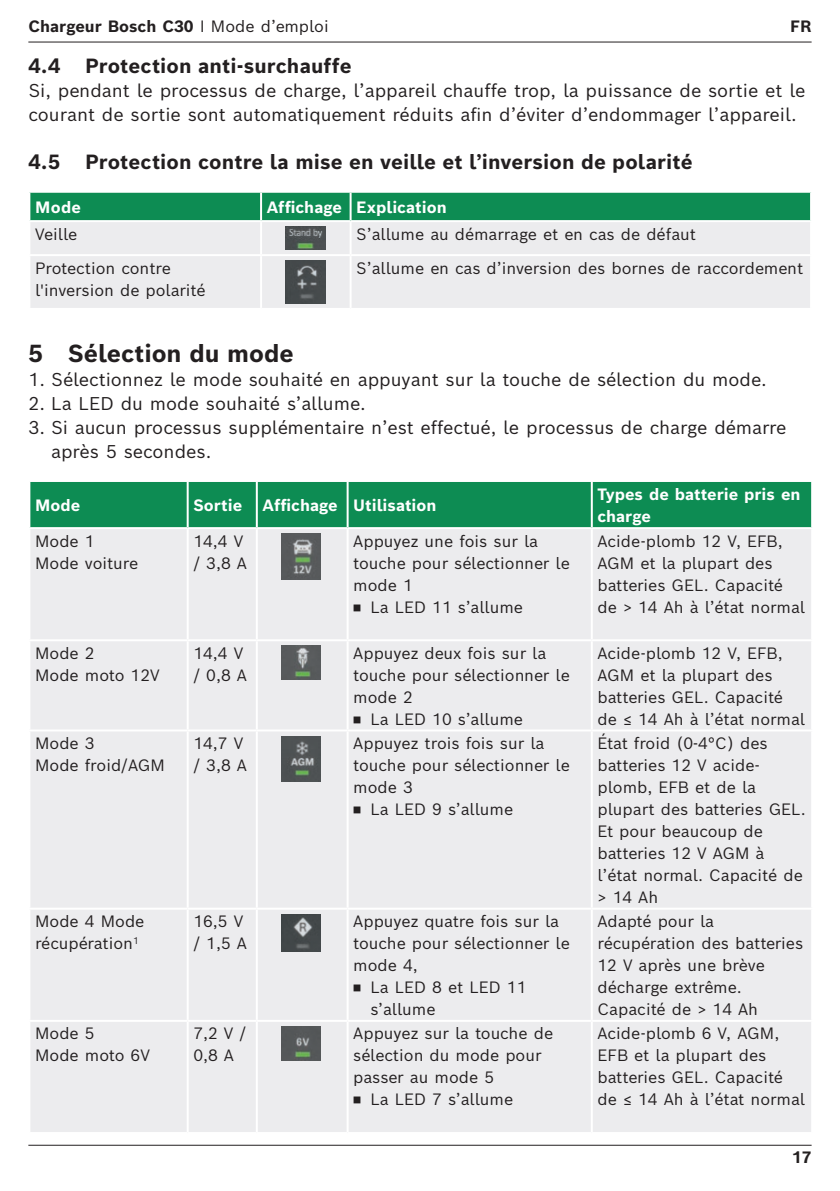
<style>
.page{position:relative;width:840px;height:1191px;background:#fff}
.page>*{position:absolute;margin:0;border:0;box-sizing:border-box;transform-origin:0 0}
.t1{font:700 24px "Bosch Sans";color:#231f20}
.t2{font:700 20px "Bosch Sans";letter-spacing:.005em;color:#231f20}
.t3{font:18px/24px "Bosch Sans";color:#231f20}
.t4{font:16px/22px "Bosch Sans";color:#231f20}
.t5{font:700 16px/22px "Bosch Sans";color:#fff}
.t6{font:700 16px "Bosch Sans";color:#231f20}
.s1{font-weight:400}
</style>
<div class="page">
<hr style="left:28px;top:1144px;width:783px;height:1px;background:#231f20">
<hr style="left:28px;top:42px;width:783px;height:1px;background:#231f20">
<svg style="left:30px;top:193px;width:779px;height:115px;background:#78ba9d"></svg>
<div style="left:262px;top:222px;width:547px;height:86px;background:#ececee"></div>
<hr style="left:349px;top:193px;width:2px;height:27px;background:#fff">
<hr style="left:260px;top:193px;width:2px;height:27px;background:#fff">
<hr style="left:349px;top:256px;width:2px;height:52px;background:#fff">
<hr style="left:260px;top:256px;width:2px;height:52px;background:#fff">
<hr style="left:260px;top:222px;width:2px;height:32px;background:#fff">
<hr style="left:349px;top:222px;width:2px;height:32px;background:#fff">
<hr style="left:28px;top:254px;width:233px;height:2px;background:#fff">
<hr style="left:261px;top:254px;width:89px;height:2px;background:#fff">
<hr style="left:350px;top:254px;width:461px;height:2px;background:#fff">
<hr style="left:28px;top:220px;width:233px;height:2px;background:#fff">
<hr style="left:261px;top:220px;width:89px;height:2px;background:#fff">
<hr style="left:350px;top:220px;width:461px;height:2px;background:#fff">
<img style="left:286px;top:227px;width:39px;height:22px">
<img style="left:286px;top:261px;width:39px;height:42px">
<div style="left:30px;top:482px;width:780px;height:45px;background:#0d8c53"></div>
<div style="left:30px;top:529px;width:780px;height:603px;background:#ececee"></div>
<hr style="left:186px;top:482px;width:2px;height:45px;background:#fff">
<hr style="left:256px;top:482px;width:2px;height:45px;background:#fff">
<hr style="left:346px;top:482px;width:2px;height:45px;background:#fff">
<hr style="left:590px;top:482px;width:2px;height:45px;background:#fff">
<hr style="left:186px;top:529px;width:2px;height:110px;background:#fff">
<hr style="left:256px;top:529px;width:2px;height:110px;background:#fff">
<hr style="left:346px;top:529px;width:2px;height:110px;background:#fff">
<hr style="left:590px;top:529px;width:2px;height:110px;background:#fff">
<hr style="left:28px;top:639px;width:159px;height:2px;background:#fff">
<hr style="left:187px;top:639px;width:70px;height:2px;background:#fff">
<hr style="left:186px;top:641px;width:2px;height:88px;background:#fff">
<hr style="left:257px;top:639px;width:90px;height:2px;background:#fff">
<hr style="left:256px;top:641px;width:2px;height:88px;background:#fff">
<hr style="left:347px;top:639px;width:244px;height:2px;background:#fff">
<hr style="left:346px;top:641px;width:2px;height:88px;background:#fff">
<hr style="left:591px;top:639px;width:221px;height:2px;background:#fff">
<hr style="left:590px;top:641px;width:2px;height:88px;background:#fff">
<hr style="left:28px;top:729px;width:159px;height:2px;background:#fff">
<hr style="left:187px;top:729px;width:70px;height:2px;background:#fff">
<hr style="left:186px;top:731px;width:2px;height:176px;background:#fff">
<hr style="left:257px;top:729px;width:90px;height:2px;background:#fff">
<hr style="left:256px;top:731px;width:2px;height:176px;background:#fff">
<hr style="left:347px;top:729px;width:244px;height:2px;background:#fff">
<hr style="left:346px;top:731px;width:2px;height:176px;background:#fff">
<hr style="left:591px;top:729px;width:221px;height:2px;background:#fff">
<hr style="left:590px;top:731px;width:2px;height:176px;background:#fff">
<hr style="left:28px;top:907px;width:159px;height:2px;background:#fff">
<hr style="left:187px;top:907px;width:70px;height:2px;background:#fff">
<hr style="left:186px;top:909px;width:2px;height:110px;background:#fff">
<hr style="left:257px;top:907px;width:90px;height:2px;background:#fff">
<hr style="left:256px;top:909px;width:2px;height:110px;background:#fff">
<hr style="left:347px;top:907px;width:244px;height:2px;background:#fff">
<hr style="left:346px;top:909px;width:2px;height:110px;background:#fff">
<hr style="left:591px;top:907px;width:221px;height:2px;background:#fff">
<hr style="left:590px;top:909px;width:2px;height:110px;background:#fff">
<hr style="left:28px;top:1019px;width:159px;height:2px;background:#fff">
<hr style="left:187px;top:1019px;width:70px;height:2px;background:#fff">
<hr style="left:186px;top:1021px;width:2px;height:111px;background:#fff">
<hr style="left:257px;top:1019px;width:90px;height:2px;background:#fff">
<hr style="left:256px;top:1021px;width:2px;height:111px;background:#fff">
<hr style="left:347px;top:1019px;width:244px;height:2px;background:#fff">
<hr style="left:346px;top:1021px;width:2px;height:111px;background:#fff">
<hr style="left:591px;top:1019px;width:221px;height:2px;background:#fff">
<hr style="left:590px;top:1021px;width:2px;height:111px;background:#fff">
<img style="left:281px;top:534px;width:40px;height:45px">
<img style="left:281px;top:646px;width:40px;height:33px">
<img style="left:281px;top:736px;width:40px;height:45px">
<img style="left:281px;top:914px;width:40px;height:37px">
<img style="left:281px;top:1026px;width:40px;height:34px">
<p class="t6" style="left:28px;top:12px;width:302px">Chargeur Bosch C30 <span class="s1">I Mode d’emploi</span></p>
<p class="t6" style="left:789px;top:12px;width:23px">FR</p>
<p class="t2" style="left:28px;top:49px;width:324px">4.4 Protection anti-surchauffe</p>
<p class="t3" style="left:28px;top:77px;width:778px">Si, pendant le processus de charge, l’appareil chauffe trop, la puissance de sortie et le courant de sortie sont automatiquement réduits afin d’éviter d’endommager l’appareil.</p>
<p class="t2" style="left:28px;top:145px;width:665px">4.5 Protection contre la mise en veille et l’inversion de polarité</p>
<p class="t5" style="left:35px;top:195px;width:47px">Mode</p>
<p class="t5" style="left:266px;top:195px;width:181px">Affichage Explication</p>
<p class="t4" style="left:35px;top:221px;width:44px">Veille</p>
<p class="t4" style="left:356px;top:221px;width:341px">S’allume au démarrage et en cas de défaut</p>
<p class="t4" style="left:35px;top:255px;width:172px">Protection contre l'inversion de polarité</p>
<p class="t4" style="left:356px;top:255px;width:448px">S’allume en cas d’inversion des bornes de raccordement</p>
<h1 class="t1" style="left:28px;top:333px;width:267px">5 Sélection du mode</h1>
<p class="t3" style="left:28px;top:366px;width:739px">1. Sélectionnez le mode souhaité en appuyant sur la touche de sélection du mode.</p>
<p class="t3" style="left:28px;top:390px;width:339px">2. La LED du mode souhaité s’allume.</p>
<p class="t3" style="left:51px;top:414px;width:736px;text-indent:-23px">3. Si aucun processus supplémentaire n’est effectué, le processus de charge démarre après 5 secondes.</p>
<p class="t5" style="left:35px;top:493px;width:47px">Mode</p>
<p class="t5" style="left:193px;top:493px;width:50px">Sortie</p>
<p class="t5" style="left:262px;top:493px;width:175px">Affichage Utilisation</p>
<p class="t5" style="left:597px;top:482px;width:204px">Types de batterie pris en charge</p>
<p class="t4" style="left:35px;top:528px;width:105px">Mode 1<br>Mode voiture</p>
<p class="t4" style="left:193px;top:528px;width:55px">14,4 V / 3,8 A</p>
<p class="t4" style="left:353px;top:528px;width:218px">Appuyez une fois sur la touche pour sélectionner le mode 1<br>◾ La LED 11 s’allume</p>
<p class="t4" style="left:597px;top:528px;width:209px">Acide-plomb 12 V, EFB,<br>AGM et la plupart des batteries GEL. Capacité de &gt; 14 Ah à l’état normal</p>
<p class="t4" style="left:35px;top:640px;width:126px">Mode 2<br>Mode moto 12V</p>
<p class="t4" style="left:193px;top:640px;width:55px">14,4 V / 0,8 A</p>
<p class="t4" style="left:353px;top:640px;width:218px">Appuyez deux fois sur la touche pour sélectionner le mode 2<br>◾ La LED 10 s’allume</p>
<p class="t4" style="left:597px;top:640px;width:209px">Acide-plomb 12 V, EFB,<br>AGM et la plupart des batteries GEL. Capacité de ≤ 14 Ah à l’état normal</p>
<p class="t4" style="left:35px;top:730px;width:131px">Mode 3<br>Mode froid/AGM</p>
<p class="t4" style="left:193px;top:730px;width:55px">14,7 V / 3,8 A</p>
<p class="t4" style="left:353px;top:730px;width:218px">Appuyez trois fois sur la touche pour sélectionner le mode 3<br>◾ La LED 9 s’allume</p>
<p class="t4" style="left:597px;top:730px;width:210px">État froid (0-4°C) des batteries 12 V acide&shy;plomb, EFB et de la plupart des batteries GEL.<br>Et pour beaucoup de batteries 12 V AGM à l’état normal. Capacité de &gt; 14 Ah</p>
<p class="t4" style="left:35px;top:909px;width:111px">Mode 4 Mode récupération<sup>1</sup></p>
<p class="t4" style="left:193px;top:909px;width:55px">16,5 V / 1,5 A</p>
<p class="t4" style="left:353px;top:909px;width:207px">Appuyez quatre fois sur la</p>
<p class="t4" style="left:597px;top:909px;width:207px">Adapté pour la récupération des batteries<br>12 V après une brève décharge extrême.<br>Capacité de &gt; 14 Ah</p>
<p class="t4" style="left:353px;top:931px;width:218px">touche pour sélectionner le</p>
<p class="t4" style="left:353px;top:953px;width:66px">mode 4,</p>
<p class="t4" style="left:353px;top:975px;width:175px">◾ La LED 8 et LED 11</p>
<p class="t4" style="left:370px;top:997px;width:67px">s’allume</p>
<p class="t4" style="left:35px;top:1021px;width:116px">Mode 5<br>Mode moto 6V</p>
<p class="t4" style="left:193px;top:1021px;width:54px">7,2 V /<br>0,8 A</p>
<p class="t4" style="left:353px;top:1021px;width:201px">Appuyez sur la touche de sélection du mode pour passer au mode 5<br>◾ La LED 7 s’allume</p>
<p class="t4" style="left:597px;top:1021px;width:209px">Acide-plomb 6 V, AGM,<br>EFB et la plupart des batteries GEL. Capacité de ≤ 14 Ah à l’état normal</p>
<p class="t6" style="left:791px;top:1143px;width:21px">17</p>
</div>
